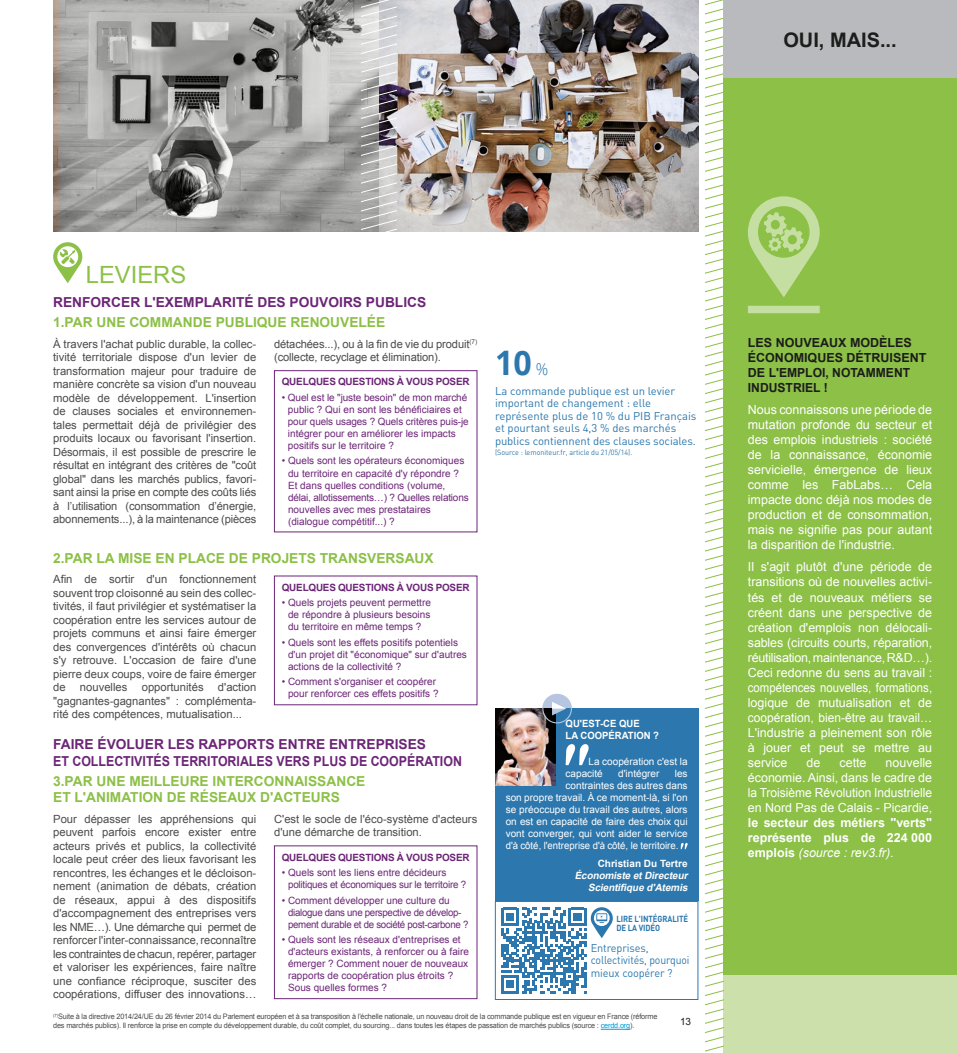
<style>
.page{position:relative;width:957px;height:1053px;background:#fff}
.page>*{position:absolute;margin:0;border:0;box-sizing:border-box;transform-origin:0 0}
.t1{font:700 33.75px "Open Sans";color:#2c78ae;scale:.95 1}
.t2{font:23.75px "Arial";color:#8cc047}
.t3{font:700 20px "Arial";color:#1d1d1b}
.t4{font:700 13.75px/16.5px "Arial";color:#8cc047}
.t5{font:700 13.75px/16.5px "Arial";color:#6c2577}
.t6{font:12.5px/15px "Arial";color:#fff;text-align:justify}
.t7{font:700 12.5px/15px "Arial";color:#fff;text-align:justify}
.t8{font:700 12.5px/15px "Arial";color:#1d1d1b}
.t9{font:11.25px/13.5px "Arial";color:#4b4b4a;text-align:justify}
.t10{font:11.25px/12.5px "DIN";letter-spacing:-.01em;color:#2c78ae}
.t11{font:10px/12px "Arial";color:#6c2577}
.t12{font:10px/12px "Arial";color:#fff}
.t13{font:10px/12px "Arial";letter-spacing:-.03em;color:#6c2577}
.t14{font:700 10px "Arial";letter-spacing:-.02em;color:#6c2577}
.t15{font:10px/12px "Arial";letter-spacing:-.02em;color:#6c2577}
.t16{font:10px "Arial";color:#fff;scale:.96 1}
.t17{font:italic 700 10px/12px "Arial";color:#fff;text-align:right}
.t18{font:700 10px/12px "Arial";color:#fff;scale:.95 1}
.t19{font:700 10px "Arial";color:#fff}
.t20{font:10px "Arial";color:#1d1d1b}
.t21{font:700 8.75px/8.8px "DIN";letter-spacing:-.01em;color:#2c78ae;scale:.89 1}
.t22{font:7.5px/9px "Arial";letter-spacing:-.02em;color:#4b4b4a}
.t23{font:7.5px "DIN";color:#2c78ae;scale:.95 1}
.s1{font-weight:300;font-size:16.25px}
.s2{color:#009bd9}
.s3{font-weight:400;font-style:italic}
.s4{font-weight:400}
</style>
<div class="page">
<div style="left:723px;top:0;width:234px;height:1052px;background:#8cc047"></div>
<div style="left:723px;top:975px;width:234px;height:77px;background:#cbe0aa"></div>
<img style="left:53px;top:0;width:308px;height:231px">
<img style="left:397px;top:0;width:301px;height:231px">
<svg style="left:361px;top:0;width:36px;height:231px;background:#b8b6b8"></svg>
<svg style="left:705px;top:0;width:18px;height:1052px"></svg>
<svg style="left:53px;top:242px;width:29px;height:41px"></svg>
<div style="left:274px;top:370px;width:203px;height:162px;border:1px solid #6c2577"></div>
<svg style="left:601px;top:1028px;width:29px;height:1px"></svg>
<svg style="left:748px;top:196px;width:71px;height:101px"></svg>
<div style="left:748px;top:306px;width:71px;height:7px;background:#c5dfa2"></div>
<div style="left:495px;top:708px;width:203px;height:193px;background:#2c78ae"></div>
<svg style="left:565px;top:744px;width:23px;height:21px"></svg>
<svg style="left:681px;top:842px;width:6px;height:7px"></svg>
<img style="left:495px;top:708px;width:60px;height:77px">
<div style="left:723px;top:0;width:234px;height:77px;background:#b9babe"></div>
<div style="left:495px;top:901px;width:203px;height:98px;border:1px solid #2c78ae"></div>
<svg style="left:501px;top:907px;width:112px;height:86px"></svg>
<svg style="left:542px;top:693px;width:30px;height:30px"></svg>
<h3 class="t3" style="left:783px;top:29px;width:115px">OUI, MAIS...</h3>
<h2 class="t2" style="left:86px;top:261px;width:102px">LEVIERS</h2>
<p class="t5" style="left:53px;top:294px;width:375px">RENFORCER L'EXEMPLARITÉ DES POUVOIRS PUBLICS</p>
<p class="t4" style="left:53px;top:314px;width:334px">1.PAR UNE COMMANDE PUBLIQUE RENOUVELÉE</p>
<p class="t9" style="left:53px;top:337px;width:205px">À travers l'achat public durable, la collec&shy;tivité territoriale dispose d'un levier de transformation majeur pour traduire de manière concrète sa vision d'un nouveau modèle de développement. L'insertion de clauses sociales et environnemen&shy;tales permettait déjà de privilégier des produits locaux ou favorisant l'insertion.<br>Désormais, il est possible de prescrire le résultat en intégrant des critères de "coût global" dans les marchés publics, favori&shy;sant ainsi la prise en compte des coûts liés à l’utilisation (consommation d’énergie, abonnements...), à la maintenance (pièces</p>
<p class="t9" style="left:274px;top:337px;width:205px">détachées...), ou à la fin de vie du produit<sup>(7) </sup>(collecte, recyclage et élimination).</p>
<p class="t14" style="left:282px;top:376px;width:189px">QUELQUES QUESTIONS À VOUS POSER</p>
<p class="t11" style="left:288px;top:391px;width:182px;text-indent:-6px">• Quel est le "juste besoin" de mon marché public ? Qui en sont les bénéficiaires et pour quels usages ? Quels critères puis-je intégrer pour en améliorer les impacts positifs sur le territoire ?</p>
<p class="t11" style="left:288px;top:455px;width:182px;text-indent:-6px">• Quels sont les opérateurs économiques du territoire en capacité d'y répondre ?<br>Et dans quelles conditions (volume, délai, allotissements…) ? Quelles relations nouvelles avec mes prestataires (dialogue compétitif...) ?</p>
<p class="t4" style="left:53px;top:549px;width:382px">2.PAR LA MISE EN PLACE DE PROJETS TRANSVERSAUX</p>
<p class="t9" style="left:53px;top:572px;width:205px">Afin de sortir d'un fonctionnement souvent trop cloisonné au sein des collec&shy;tivités, il faut privilégier et systématiser la coopération entre les services autour de projets communs et ainsi faire émerger des convergences d'intérêts où chacun s'y retrouve. L'occasion de faire d'une pierre deux coups, voire de faire émerger de</p>
<p class="t14" style="left:282px;top:581px;width:189px">QUELQUES QUESTIONS À VOUS POSER</p>
<p class="t11" style="left:282px;top:596px;width:151px;text-align:center">• Quels projets peuvent permettre de répondre à plusieurs besoins du territoire en même temps ?</p>
<p class="t11" style="left:288px;top:636px;width:180px;text-indent:-6px">• Quels sont les effets positifs potentiels d'un projet dit "économique" sur d'autres actions de la collectivité ?</p>
<p class="t11" style="left:282px;top:675px;width:158px;text-align:right">• Comment s'organiser et coopérer pour renforcer ces effets positifs ?</p>
<p class="t9" style="left:80px;top:680px;width:49px">nouvelles</p>
<p class="t9" style="left:142px;top:680px;width:63px">opportunités</p>
<p class="t9" style="left:53px;top:680px;width:205px;text-indent:165px">d'action "gagnantes-gagnantes" : complémenta&shy;rité des compétences, mutualisation...</p>
<p class="t5" style="left:53px;top:735px;width:410px">FAIRE ÉVOLUER LES RAPPORTS ENTRE ENTREPRISES<br>ET COLLECTIVITÉS TERRITORIALES VERS PLUS DE COOPÉRATION</p>
<p class="t4" style="left:53px;top:772px;width:314px">3.PAR UNE MEILLEURE INTERCONNAISSANCE<br>ET L'ANIMATION DE RÉSEAUX D'ACTEURS</p>
<p class="t9" style="left:53px;top:812px;width:205px">Pour dépasser les appréhensions qui peuvent parfois encore exister entre acteurs privés et publics, la collectivité locale peut créer des lieux favorisant les rencontres, les échanges et le décloison&shy;nement (animation de débats, création de réseaux, appui à des dispositifs d'accompagnement des entreprises vers les NME…). Une démarche qui permet de renforcer l'inter-connaissance, reconnaître les contraintes de chacun, repérer, partager et valoriser les expériences, faire naître une confiance réciproque, susciter des coopérations, diffuser des innovations…</p>
<p class="t9" style="left:274px;top:812px;width:205px">C'est le socle de l'éco-système d'acteurs d'une démarche de transition.</p>
<p class="t14" style="left:282px;top:851px;width:189px">QUELQUES QUESTIONS À VOUS POSER</p>
<p class="t15" style="left:288px;top:866px;width:180px;text-indent:-6px">• Quels sont les liens entre décideurs politiques et économiques sur le territoire ?</p>
<p class="t13" style="left:288px;top:894px;width:182px;text-indent:-6px">• Comment développer une culture du dialogue dans une perspective de dévelop&shy;pement durable et de société post-carbone ?</p>
<p class="t11" style="left:288px;top:933px;width:182px;text-indent:-6px">• Quels sont les réseaux d'entreprises et d'acteurs existants, à renforcer ou à faire émerger ? Comment nouer de nouveaux rapports de coopération plus étroits ?<br>Sous quelles formes ?</p>
<h1 class="t1" style="left:495px;top:339px;width:57px">10 <span class="s1">%</span></h1>
<p class="t10" style="left:495px;top:384px;width:203px">La commande publique est un levier important de changement : elle représente plus de 10 % du PIB Français et pourtant seuls 4,3 % des marchés publics contiennent des clauses sociales.</p>
<p class="t23" style="left:495px;top:447px;width:146px">(Source : lemoniteur.fr, article du 21/05/14).</p>
<p class="t18" style="left:565px;top:717px;width:100px">QU'EST-CE QUE<br>LA COOPÉRATION ?</p>
<p class="t12" style="left:565px;top:755px;width:123px;text-indent:23px">La coopération c'est la capacité</p>
<p class="t12" style="left:618px;top:767px;width:43px">d'intégrer</p>
<p class="t12" style="left:675px;top:767px;width:14px">les</p>
<p class="t12" style="left:565px;top:779px;width:123px">contraintes des autres dans</p>
<p class="t12" style="left:506px;top:791px;width:183px">son propre travail. À ce moment-là, si l'on</p>
<p class="t12" style="left:506px;top:803px;width:183px">se préoccupe du travail des autres, alors</p>
<p class="t12" style="left:506px;top:815px;width:183px">on est en capacité de faire des choix qui</p>
<p class="t12" style="left:506px;top:827px;width:183px">vont converger, qui vont aider le service</p>
<p class="t16" style="left:506px;top:840px;width:181px">d'à côté, l'entreprise d'à côté, le territoire.</p>
<p class="t19" style="left:598px;top:857px;width:91px">Christian Du Tertre</p>
<p class="t17" style="left:575px;top:868px;width:116px">Économiste etDirecteur<br>Scientifique d'Atemis</p>
<p class="t21" style="left:616px;top:914px;width:82px">LIRE L'INTÉGRALITÉ<br>DE LA VIDÉO</p>
<p class="t10" style="left:591px;top:941px;width:100px">Entreprises, collectivités, pourquoi mieux coopérer ?</p>
<p class="t22" style="left:53px;top:1012px;width:606px"><sup>(7)</sup>Suite à la directive 2014/24/UE du 26 février 2014 du Parlement européen et à sa transposition à l'échelle nationale, un nouveau droit de la commande publique est en vigueur en France (réforme des marchés publics). Il renforce la prise en compte du développement durable, du coût complet, du sourcing... dans toutes les étapes de passation de marchés publics (source : <span class="s2">cerdd.org</span>).</p>
<p class="t20" style="left:680px;top:1015px;width:13px">13</p>
<p class="t8" style="left:748px;top:335px;width:180px">LES NOUVEAUX MODÈLES<br>ÉCONOMIQUES DÉTRUISENT<br>DE L'EMPLOI, NOTAMMENT<br>INDUSTRIEL !</p>
<p class="t6" style="left:748px;top:402px;width:186px">Nous connaissons une période de mutation profonde du secteur et des emplois industriels : société de la connaissance, économie servicielle, émergence de lieux comme les FabLabs… Cela impacte donc déjà nos modes de production et de consommation, mais ne signifie pas pour autant la disparition de l'industrie.</p>
<p class="t6" style="left:748px;top:559px;width:186px">Il s'agit plutôt d'une période de transitions où de nouvelles activi&shy;tés et de nouveaux métiers se créent dans une perspective de création d'emplois non délocali&shy;sables (circuits courts, réparation, réutilisation, maintenance, R&amp;D…).<br>Ceci redonne du sens au travail : compétences nouvelles, formations, logique de mutualisation et de coopération, bien-être au travail… L'industrie a pleinement son rôle à jouer et peut se mettre au service</p>
<p class="t6" style="left:748px;top:754px;width:186px;text-indent:138px">nouvelle économie. Ainsi, dans le cadre de la Troisième Révolution Industrielle en Nord Pas de Calais - Picardie,</p>
<p class="t7" style="left:748px;top:814px;width:186px">le secteur des métiers "verts" représente plus de 224 000 emplois <span class="s3">(source : rev3.fr)</span><span class="s4">.</span></p>
<p class="t6" style="left:806px;top:754px;width:15px">de</p>
<p class="t6" style="left:839px;top:754px;width:29px">cette</p>
</div>
